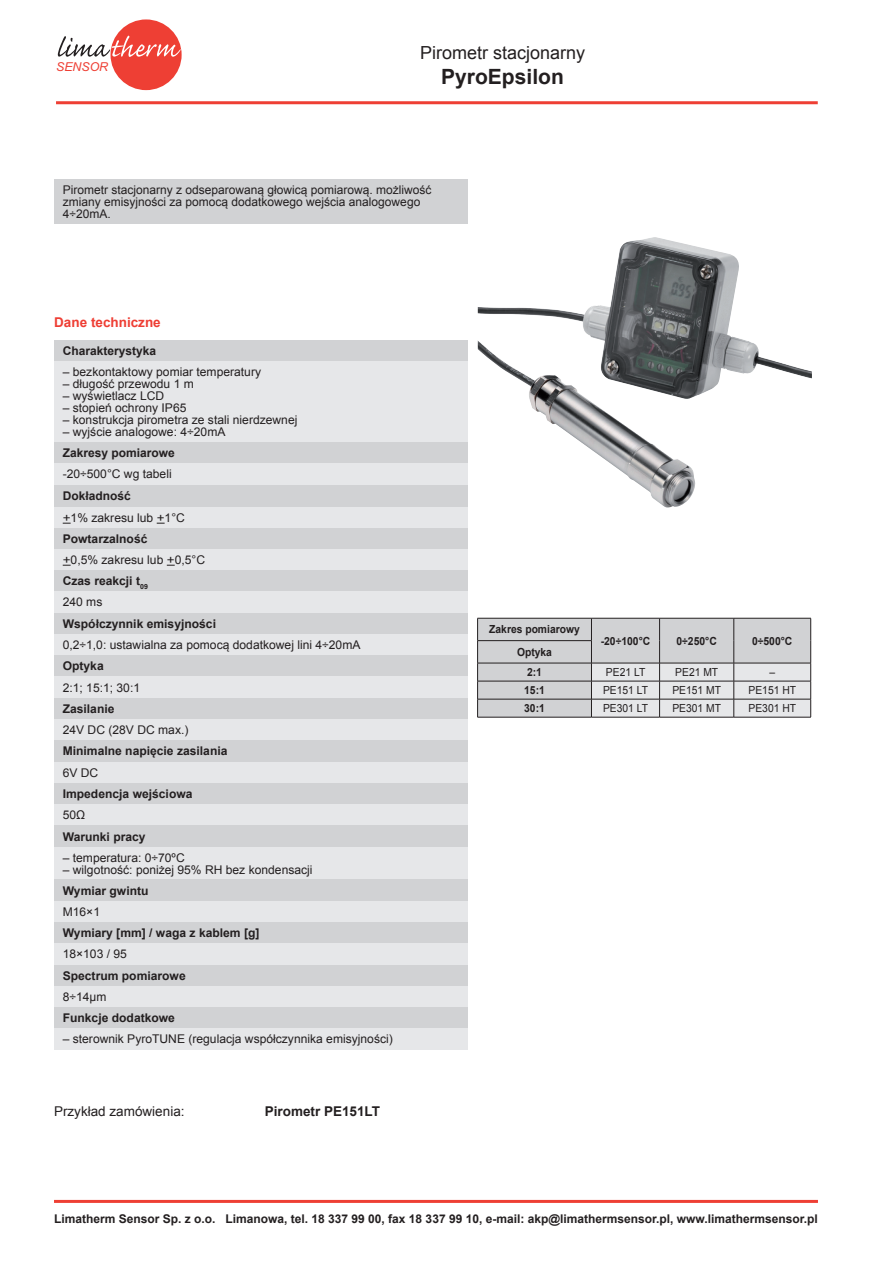
<style>
.page{position:relative;width:872px;height:1268px;background:#fff}
.page>*{position:absolute;margin:0;border:0;box-sizing:border-box;transform-origin:0 0}
.t1{font:700 21px "Arial";color:#231f20}
.t2{font:18px "Arial";color:#231f20}
.t3{font:13.5px "Arial";color:#231f20}
.t4{font:700 13.5px "Arial";color:#231f20}
.t5{font:700 13.5px "Arial";color:#ee3e34}
.t6{font:italic 12.3px "Arial";color:#ee3f34}
.t7{font:12px/12px "Arial";color:#231f20}
.t8{font:700 12px "Arial";color:#231f20}
.t9{font:12px/21.3px "Arial";color:#231f20;scale:1.13 1}
.t10{font:11.1px "Arial";color:#231f20;scale:.92 1}
.t11{font:700 11.1px/20.2px "Arial";color:#231f20;text-align:center;scale:.92 1}
.t12{font:700 11.1px "Arial";color:#231f20;scale:.93 1}
.s1{font-weight:700}
</style>
<div class="page">
<hr style="left:54px;top:1199px;width:764px;height:3px;background:#ee3f34">
<div style="left:110px;top:19px;width:72px;height:71px;background:#ee3f34;border-radius:50%"></div>
<svg style="left:58px;top:36px;width:123px;height:21px"></svg>
<hr style="left:56px;top:101px;width:761px;height:3px;background:#ee3f34">
<div style="left:54px;top:340px;width:414px;height:21px;background:#d1d2d4"></div>
<div style="left:54px;top:361px;width:414px;height:81px;background:#e6e7e9"></div>
<div style="left:54px;top:442px;width:414px;height:21px;background:#d1d2d4"></div>
<div style="left:54px;top:463px;width:414px;height:22px;background:#e6e7e9"></div>
<div style="left:54px;top:485px;width:414px;height:22px;background:#d1d2d4"></div>
<div style="left:54px;top:507px;width:414px;height:21px;background:#e6e7e9"></div>
<div style="left:54px;top:528px;width:414px;height:21px;background:#d1d2d4"></div>
<div style="left:54px;top:549px;width:414px;height:21px;background:#e6e7e9"></div>
<div style="left:54px;top:570px;width:414px;height:21px;background:#d1d2d4"></div>
<div style="left:54px;top:591px;width:414px;height:22px;background:#e6e7e9"></div>
<div style="left:54px;top:613px;width:414px;height:21px;background:#d1d2d4"></div>
<div style="left:54px;top:634px;width:414px;height:21px;background:#e6e7e9"></div>
<div style="left:54px;top:655px;width:414px;height:21px;background:#d1d2d4"></div>
<div style="left:54px;top:676px;width:414px;height:22px;background:#e6e7e9"></div>
<div style="left:54px;top:698px;width:414px;height:21px;background:#d1d2d4"></div>
<div style="left:54px;top:719px;width:414px;height:21px;background:#e6e7e9"></div>
<div style="left:54px;top:740px;width:414px;height:21px;background:#d1d2d4"></div>
<div style="left:54px;top:761px;width:414px;height:22px;background:#e6e7e9"></div>
<div style="left:54px;top:783px;width:414px;height:21px;background:#d1d2d4"></div>
<div style="left:54px;top:804px;width:414px;height:21px;background:#e6e7e9"></div>
<div style="left:54px;top:825px;width:414px;height:21px;background:#d1d2d4"></div>
<div style="left:54px;top:846px;width:414px;height:33px;background:#e6e7e9"></div>
<div style="left:54px;top:879px;width:414px;height:21px;background:#d1d2d4"></div>
<div style="left:54px;top:900px;width:414px;height:22px;background:#e6e7e9"></div>
<div style="left:54px;top:922px;width:414px;height:21px;background:#d1d2d4"></div>
<div style="left:54px;top:943px;width:414px;height:21px;background:#e6e7e9"></div>
<div style="left:54px;top:964px;width:414px;height:21px;background:#d1d2d4"></div>
<div style="left:54px;top:985px;width:414px;height:22px;background:#e6e7e9"></div>
<div style="left:54px;top:1007px;width:414px;height:21px;background:#d1d2d4"></div>
<div style="left:54px;top:1028px;width:414px;height:21px;background:#e6e7e9"></div>
<div style="left:54px;top:179px;width:414px;height:45px;background:#d1d2d4"></div>
<img style="left:478px;top:237px;width:334px;height:270px">
<svg style="left:477px;top:618px;width:334px;height:98px;background:#cdcdcf"></svg>
<hr style="left:477px;top:716px;width:114px;height:1px;background:#231f20">
<hr style="left:591px;top:716px;width:68px;height:1px;background:#231f20">
<hr style="left:659px;top:716px;width:75px;height:1px;background:#231f20">
<hr style="left:734px;top:716px;width:77px;height:1px;background:#231f20">
<p class="t6" style="left:56px;top:58px;width:54px">SENSOR</p>
<h2 class="t2" style="left:420px;top:41px;width:167px">Pirometr stacjonarny</h2>
<h1 class="t1" style="left:441px;top:63px;width:124px">PyroEpsilon</h1>
<p class="t7" style="left:63px;top:184px;width:370px">Pirometr stacjonarny z odseparowaną głowicą pomiarową. możliwość zmiany emisyjności za pomocą dodatkowego wejścia analogowego<br>4÷20mA.</p>
<p class="t5" style="left:54px;top:313px;width:108px">Dane techniczne</p>
<p class="t8" style="left:63px;top:342px;width:95px">Charakterystyka</p>
<p class="t7" style="left:63px;top:366px;width:200px">– bezkontaktowy pomiar temperatury</p>
<p class="t7" style="left:63px;top:378px;width:133px">– długość przewodu 1 m</p>
<p class="t7" style="left:63px;top:390px;width:103px">– wyświetlacz LCD</p>
<p class="t7" style="left:63px;top:402px;width:125px">– stopień ochrony IP65</p>
<p class="t7" style="left:63px;top:414px;width:236px">– konstrukcja pirometra ze stali nierdzewnej</p>
<p class="t7" style="left:63px;top:426px;width:164px">– wyjście analogowe: 4÷20mA</p>
<p class="t8" style="left:63px;top:445px;width:114px">Zakresy pomiarowe</p>
<p class="t7" style="left:63px;top:468px;width:110px">-20÷500°C wg tabeli</p>
<p class="t8" style="left:63px;top:487px;width:70px">Dokładność</p>
<p class="t9" style="left:63px;top:507px;width:110px">+1% zakresu lub +1°C</p>
<p class="t8" style="left:63px;top:530px;width:86px">Powtarzalność</p>
<p class="t9" style="left:63px;top:549px;width:127px">+0,5% zakresu lub +0,5°C<br><span class="s1">Czas reakcji t</span><sub>09<br></sub>240 ms</p>
<p class="t8" style="left:63px;top:615px;width:155px">Współczynnik emisyjności</p>
<p class="t7" style="left:63px;top:638px;width:299px">0,2÷1,0: ustawialna za pomocą dodatkowej lini 4÷20mA</p>
<p class="t8" style="left:63px;top:658px;width:43px">Optyka</p>
<p class="t7" style="left:63px;top:681px;width:79px">2:1; 15:1; 30:1</p>
<p class="t8" style="left:63px;top:700px;width:53px">Zasilanie</p>
<p class="t7" style="left:63px;top:724px;width:127px">24V DC (28V DC max.)</p>
<p class="t8" style="left:63px;top:743px;width:166px">Minimalne napięcie zasilania</p>
<p class="t7" style="left:63px;top:766px;width:37px">6V DC</p>
<p class="t8" style="left:63px;top:785px;width:131px">Impedencja wejściowa</p>
<p class="t7" style="left:63px;top:809px;width:24px">50Ω</p>
<p class="t8" style="left:63px;top:828px;width:84px">Warunki pracy</p>
<p class="t7" style="left:63px;top:851px;width:123px">– temperatura: 0÷70ºC</p>
<p class="t7" style="left:63px;top:863px;width:251px">– wilgotność: poniżej 95% RH bez kondensacji</p>
<p class="t8" style="left:63px;top:882px;width:87px">Wymiar gwintu</p>
<p class="t7" style="left:63px;top:905px;width:39px">M16×1</p>
<p class="t8" style="left:63px;top:924px;width:198px">Wymiary [mm] / waga z kablem [g]</p>
<p class="t7" style="left:63px;top:948px;width:66px">18×103 / 95</p>
<p class="t8" style="left:63px;top:967px;width:124px">Spectrum pomiarowe</p>
<p class="t7" style="left:63px;top:990px;width:45px">8÷14μm</p>
<p class="t8" style="left:63px;top:1009px;width:114px">Funkcje dodatkowe</p>
<p class="t7" style="left:63px;top:1033px;width:331px">– sterownik PyroTUNE (regulacja współczynnika emisyjności)</p>
<p class="t3" style="left:54px;top:1101px;width:132px">Przykład zamówienia:</p>
<p class="t4" style="left:265px;top:1101px;width:117px">Pirometr PE151LT</p>
<p class="t11" style="left:489px;top:619px;width:100px">Zakres pomiarowy</p>
<p class="t11" style="left:517px;top:642px;width:39px">Optyka<br>2:1</p>
<p class="t12" style="left:600px;top:633px;width:55px">-20÷100°C</p>
<p class="t11" style="left:676px;top:631px;width:45px">0÷250°C</p>
<p class="t11" style="left:752px;top:631px;width:45px">0÷500°C</p>
<p class="t10" style="left:606px;top:664px;width:44px">PE21 LT</p>
<p class="t10" style="left:675px;top:664px;width:48px">PE21 MT</p>
<p class="t10" style="left:769px;top:664px;width:8px">–</p>
<p class="t11" style="left:524px;top:680px;width:24px">15:1</p>
<p class="t10" style="left:603px;top:683px;width:50px">PE151 LT</p>
<p class="t10" style="left:672px;top:683px;width:54px">PE151 MT</p>
<p class="t10" style="left:748px;top:683px;width:53px">PE151 HT</p>
<p class="t11" style="left:524px;top:698px;width:24px">30:1</p>
<p class="t10" style="left:603px;top:701px;width:50px">PE301 LT</p>
<p class="t10" style="left:672px;top:701px;width:54px">PE301 MT</p>
<p class="t10" style="left:748px;top:701px;width:53px">PE301 HT</p>
<p class="t8" style="left:54px;top:1209px;width:765px">Limatherm Sensor Sp. z o.o. Limanowa, tel. 18 337 99 00, fax 18 337 99 10, e-mail: akp@limathermsensor.pl, www.limathermsensor.pl</p>
</div>
